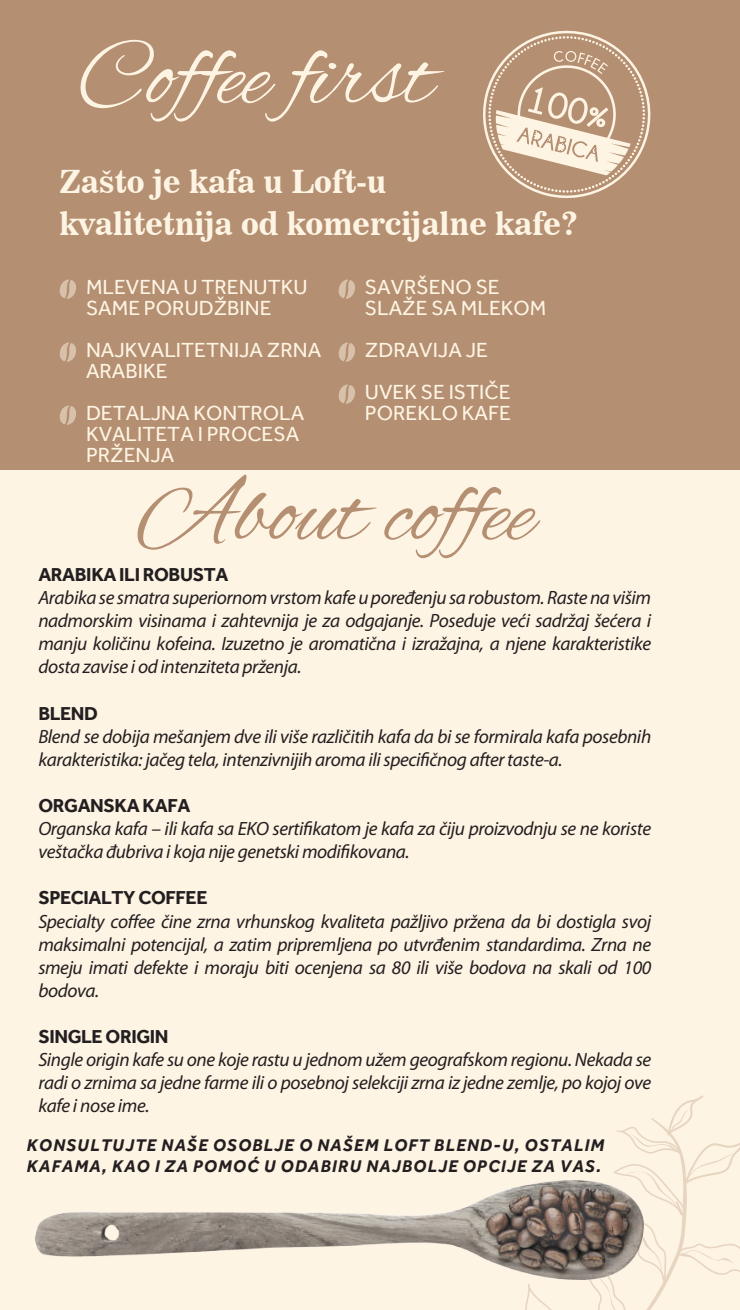
<style>
.page{position:relative;width:740px;height:1310px;background:#fff}
.page>*{position:absolute;margin:0;border:0;box-sizing:border-box;transform-origin:0 0}
.t1{font:95.55px "Alex Brush";color:#fef4e4}
.t2{font:95.55px "Alex Brush";color:#b48f71}
.t3{font:31.5px/42px "News 706 BT Bold C";color:#fef4e4}
.t4{font:21px/21px "Effra";color:#fef4e4}
.t5{font:italic 19.25px/23.1px "Myriad Pro";letter-spacing:-.02em;color:#231f20;text-align:justify}
.t6{font:700 19.25px "Effra";letter-spacing:-.02em;color:#231f20}
.t7{font:italic 700 17.5px/21px "Effra";letter-spacing:.065em;color:#231f20}
</style>
<div class="page">
<div style="left:0;top:0;width:739px;height:1310px;background:#fef4e4"></div>
<div style="left:0;top:0;width:739px;height:470px;background:#b48f71"></div>
<svg style="left:60px;top:279px;width:16px;height:20px"></svg>
<svg style="left:60px;top:342px;width:16px;height:20px"></svg>
<svg style="left:60px;top:405px;width:16px;height:20px"></svg>
<svg style="left:338px;top:279px;width:17px;height:20px"></svg>
<svg style="left:338px;top:342px;width:17px;height:20px"></svg>
<svg style="left:338px;top:384px;width:17px;height:20px"></svg>
<svg style="left:525px;top:1095px;width:214px;height:215px"></svg>
<svg style="left:483px;top:30px;width:168px;height:168px"></svg>
<img style="left:36px;top:1180px;width:607px;height:99px">
<h1 class="t1" style="left:78px;top:10px;width:357px">Coffee first</h1>
<h2 class="t3" style="left:59px;top:160px;width:520px">Zašto je kafa u Loft-u<br>kvalitetnija od komercijalne kafe?</h2>
<p class="t4" style="left:86px;top:276px;width:223px">MLEVENA U TRENUTKU<br>SAME PORUDŽBINE</p>
<p class="t4" style="left:86px;top:339px;width:236px">NAJKVALITETNIJA ZRNA<br>ARABIKE</p>
<p class="t4" style="left:86px;top:402px;width:220px">DETALJNA KONTROLA<br>KVALITETA I PROCESA<br>PRŽENJA</p>
<p class="t4" style="left:365px;top:276px;width:183px">SAVRŠENO SE<br>SLAŽE SA MLEKOM</p>
<p class="t4" style="left:365px;top:329px;width:147px;line-height:42px">ZDRAVIJA JE<br>UVEK SE ISTIČE</p>
<p class="t4" style="left:365px;top:402px;width:147px">POREKLO KAFE</p>
<h1 class="t2" style="left:137px;top:447px;width:398px">About coffee</h1>
<p class="t6" style="left:38px;top:563px;width:191px">ARABIKA ILI ROBUSTA</p>
<p class="t5" style="left:38px;top:586px;width:614px">Arabika se smatra superiornom vrstom kafe u poređenju sa robustom. Raste na višim nadmorskim visinama i zahtevnija je za odgajanje. Poseduje veći sadržaj šećera i manju količinu kofeina. Izuzetno je aromatična i izražajna, a njene karakteristike dosta zavise i od intenziteta prženja.</p>
<p class="t6" style="left:38px;top:701px;width:61px">BLEND</p>
<p class="t5" style="left:38px;top:725px;width:614px">Blend se dobija mešanjem dve ili više različitih kafa da bi se formirala kafa posebnih karakteristika: jačeg tela, intenzivnijih aroma ili specifičnog after taste-a.</p>
<p class="t6" style="left:38px;top:794px;width:153px">ORGANSKA KAFA</p>
<p class="t5" style="left:38px;top:817px;width:614px">Organska kafa – ili kafa sa EKO sertifikatom je kafa za čiju proizvodnju se ne koriste veštačka đubriva i koja nije genetski modifikovana.</p>
<p class="t6" style="left:38px;top:886px;width:171px">SPECIALTY COFFEE</p>
<p class="t5" style="left:38px;top:910px;width:614px">Specialty coffee čine zrna vrhunskog kvaliteta pažljivo pržena da bi dostigla svoj maksimalni potencijal, a zatim pripremljena po utvrđenim standardima. Zrna ne smeju imati defekte i moraju biti ocenjena sa 80 ili više bodova na skali od 100 bodova.</p>
<p class="t6" style="left:38px;top:1025px;width:132px">SINGLE ORIGIN</p>
<p class="t5" style="left:38px;top:1048px;width:614px">Single origin kafe su one koje rastu u jednom užem geografskom regionu. Nekada se radi o zrnima sa jedne farme ili o posebnoj selekciji zrna iz jedne zemlje, po kojoj ove kafe i nose ime.</p>
<p class="t7" style="left:27px;top:1134px;width:578px">KONSULTUJTE NAŠE OSOBLJE O NAŠEM LOFT BLEND-U, OSTALIM<br>KAFAMA, KAO I ZA POMOĆ U ODABIRU NAJBOLJE OPCIJE ZA VAS.</p>
</div>
